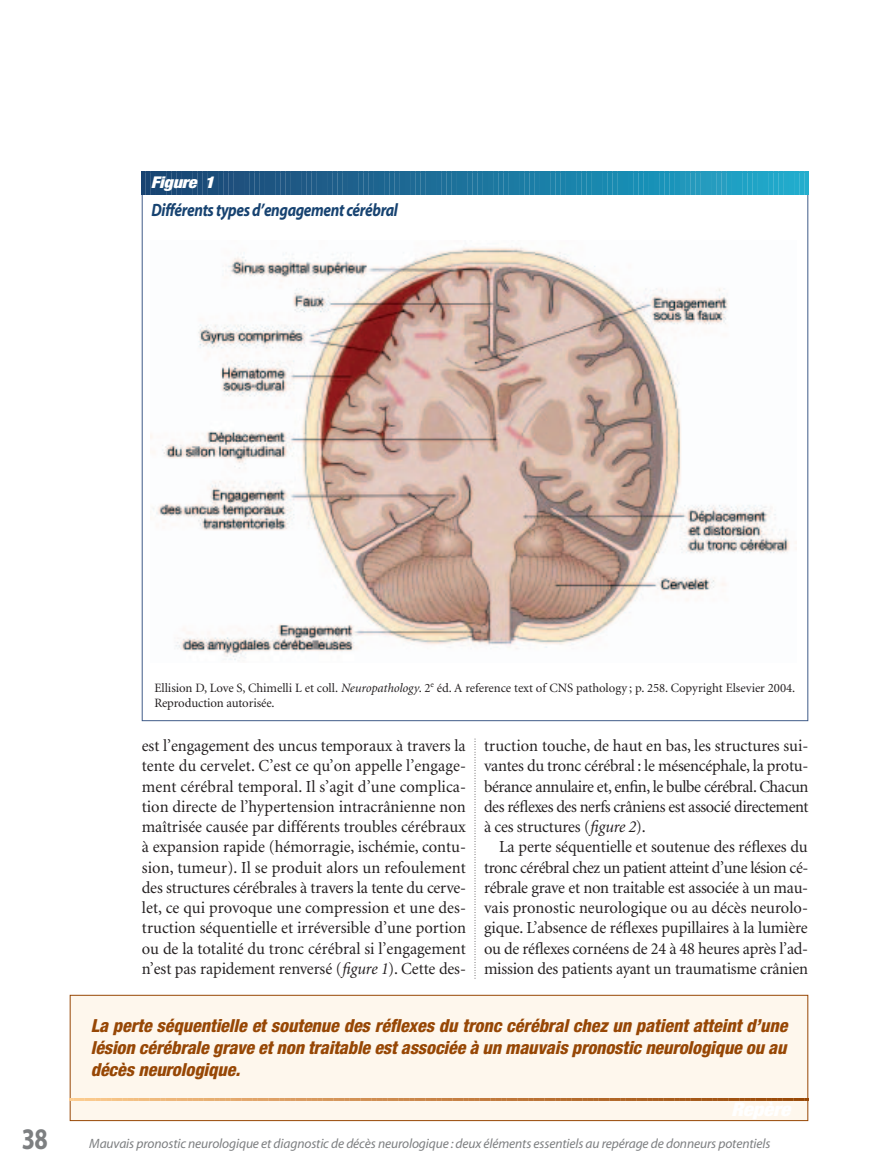
<style>
.page{position:relative;width:878px;height:1175px;background:#fff}
.page>*{position:absolute;margin:0;border:0;box-sizing:border-box;transform-origin:0 0}
.t1{font:700 30px "Myriad";color:#7d7f81;scale:.8 1}
.t2{font:italic 800 condensed 18px/21.8px "Helvetica Neue";letter-spacing:-.005em;color:#974705;text-align:justify}
.t3{font:italic 700 18px "Myriad";letter-spacing:-.025em;color:#174371;scale:.85 1}
.t4{font:16.8px/20.2px "Minion";letter-spacing:-.01em;color:#231f20;text-align:justify}
.t5{font:italic 900 condensed 16.2px "Helvetica Neue";letter-spacing:-.015em;color:#fff;scale:1.11 1}
.t6{font:italic 13.5px "Myriad";letter-spacing:-.01em;color:#7d7f81}
.t7{font:12.75px/15px "Minion";letter-spacing:-.005em;color:#231f20}
.s1{font-style:italic}
</style>
<div class="page">
<svg style="left:474px;top:739px;width:1px;height:240px"></svg>
<svg style="left:142px;top:172px;width:84px;height:22px;background:#1d4c78"></svg>
<hr style="left:230px;top:172px;width:2px;height:22px;background:#1e4f7d">
<svg style="left:236px;top:172px;width:73px;height:22px;background:#215783"></svg>
<hr style="left:313px;top:172px;width:2px;height:22px;background:#1f5b87">
<svg style="left:319px;top:172px;width:130px;height:22px;background:#216892"></svg>
<hr style="left:453px;top:172px;width:2px;height:22px;background:#1d719a">
<svg style="left:459px;top:172px;width:73px;height:22px;background:#2079a1"></svg>
<hr style="left:536px;top:172px;width:2px;height:22px;background:#1b7ea7">
<svg style="left:542px;top:172px;width:130px;height:22px;background:#1c8bb1"></svg>
<hr style="left:676px;top:172px;width:2px;height:22px;background:#1b95bb">
<svg style="left:682px;top:172px;width:73px;height:22px;background:#269fc1"></svg>
<hr style="left:759px;top:172px;width:2px;height:22px;background:#20a5c7">
<svg style="left:765px;top:172px;width:42px;height:22px"></svg>
<img style="left:151px;top:247px;width:645px;height:413px">
<div style="left:70px;top:995px;width:737px;height:125px;background:#fef7ed"></div>
<div style="left:70px;top:994px;width:738px;height:126px;border:1px solid #974705"></div>
<svg style="left:70px;top:1098px;width:23px;height:22px"></svg>
<hr style="left:97px;top:1098px;width:2px;height:22px;background:#f9c78a">
<svg style="left:103px;top:1098px;width:109px;height:22px"></svg>
<hr style="left:216px;top:1098px;width:2px;height:22px;background:#e6ae71">
<svg style="left:222px;top:1098px;width:109px;height:22px"></svg>
<hr style="left:335px;top:1098px;width:2px;height:22px;background:#d59559">
<svg style="left:341px;top:1098px;width:255px;height:22px"></svg>
<hr style="left:600px;top:1098px;width:2px;height:22px;background:#b16728">
<svg style="left:606px;top:1098px;width:109px;height:22px"></svg>
<hr style="left:719px;top:1098px;width:2px;height:22px;background:#a25414">
<svg style="left:725px;top:1098px;width:82px;height:22px"></svg>
<p class="t5" style="left:151px;top:177px;width:59px">Figure 1</p>
<p class="t3" style="left:152px;top:203px;width:291px">Différents types d’engagement cérébral</p>
<h1 class="t1" style="left:22px;top:1127px;width:34px">38</h1>
<p class="t7" style="left:154px;top:681px;width:642px">Ellision D, Love S, Chimelli L et coll. <span class="s1">Neuropathology</span>. 2<sup>e</sup> éd. A reference text of CNS pathology ; p. 258. Copyright Elsevier 2004.<br>Reproduction autorisée.</p>
<p class="t4" style="left:142px;top:737px;width:326px">est l’engagement des uncus temporaux à travers la tente du cervelet. C’est ce qu’on appelle l’engage&shy;ment cérébral temporal. Il s’agit d’une complica&shy;tion directe de l’hypertension intracrânienne non maîtrisée causée par différents troubles cérébraux à expansion rapide (hémorragie, ischémie, contu&shy;sion, tumeur). Il se produit alors un refoulement des structures cérébrales à travers la tente du cerve&shy;let, ce qui provoque une compression et une des&shy;truction séquentielle et irréversible d’une portion ou de la totalité du tronc cérébral si l’engagement n’est pas rapidement renversé (<span class="s1">figure 1</span>). Cette des-</p>
<p class="t4" style="left:484px;top:737px;width:326px">truction touche, de haut en bas, les structures sui&shy;vantes du tronc cérébral : le mésencéphale, la protu&shy;bérance annulaire et, enfin, le bulbe cérébral. Chacun des réflexes des nerfs crâniens est associé directement à ces structures (<span class="s1">figure 2</span>).</p>
<p class="t4" style="left:484px;top:838px;width:326px;text-indent:15px">La perte séquentielle et soutenue des réflexes du tronc cérébral chez un patient atteint d’une lésion cé&shy;rébrale grave et non traitable est associée à un mau&shy;vais pronostic neurologique ou au décès neurolo&shy;gique. L’absence de réflexes pupillaires à la lumière ou de réflexes cornéens de 24 à 48 heures après l’ad&shy;mission des patients ayant un traumatisme crânien</p>
<p class="t2" style="left:91px;top:1016px;width:698px">La perte séquentielle et soutenue des réflexes du tronc cérébral chez un patient atteint d’une lésion cérébrale grave et non traitable est associée à un mauvais pronostic neurologique ou au décès neurologique.</p>
<p class="t6" style="left:89px;top:1138px;width:682px">Mauvais pronostic neurologique et diagnostic de décès neurologique :deux éléments essentiels au repérage de donneurs potentiels</p>
</div>
